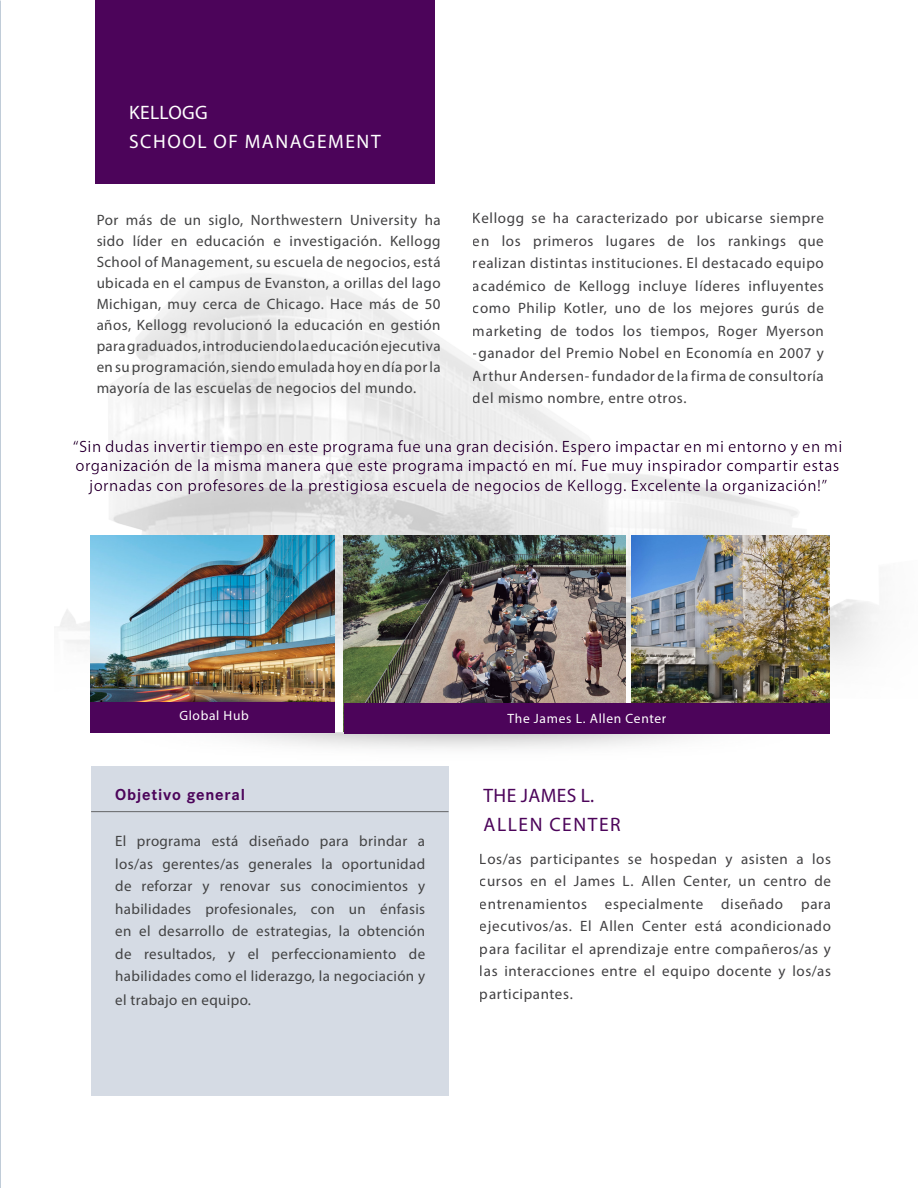
<style>
.page{position:relative;width:918px;height:1188px;background:#fff}
.page>*{position:absolute;margin:0;border:0;box-sizing:border-box;transform-origin:0 0}
.t1{font:19.5px/28.5px "Myriad Pro";letter-spacing:.08em;color:#fff}
.t2{font:19.5px/28.5px "Myriad Pro";letter-spacing:.08em;color:#4c045a}
.t3{font:16.5px/19.8px "Myriad Pro";letter-spacing:.03em;color:#4c045a;text-align:center}
.t4{font:700 16.5px "Corporate S";letter-spacing:.05em;color:#4c045a}
.t5{font:15px/21px "Myriad Pro";letter-spacing:.025em;color:#424243;text-align:justify}
.t6{font:15px/22.5px "Myriad Pro";letter-spacing:.04em;color:#414042;text-align:justify}
.t7{font:13.5px "Myriad Pro";letter-spacing:.05em;color:#fff}
</style>
<div class="page">
<img style="left:58px;top:183px;width:819px;height:913px">
<div style="left:95px;top:0;width:340px;height:183px;background:#4c045a"></div>
<img style="left:0;top:0;width:1px;height:1188px">
<div style="left:91px;top:766px;width:358px;height:329px;background:#d5dbe4"></div>
<hr style="left:91px;top:811px;width:358px;height:1px;background:#636567">
<div style="left:60px;top:429px;width:801px;height:84px;background:#000;opacity:.38"></div>
<img style="left:103px;top:732px;width:717px;height:38px">
<img style="left:91px;top:535px;width:244px;height:167px">
<div style="left:90px;top:702px;width:245px;height:31px;background:#4c045a"></div>
<img style="left:631px;top:535px;width:199px;height:191px">
<img style="left:343px;top:536px;width:283px;height:196px">
<div style="left:344px;top:703px;width:485px;height:31px;background:#4c045a"></div>
<h1 class="t1" style="left:129px;top:98px;width:253px">KELLOGG<br>SCHOOL OF MANAGEMENT</h1>
<p class="t5" style="left:97px;top:209px;width:346px">Por más de un siglo, Northwestern University ha sido líder en educación e investigación. Kellogg School of Management, su escuela de negocios, está ubicada en el campus de Evanston, a orillas del lago Michigan, muy cerca de Chicago. Hace más de 50 años, Kellogg revolucionó la educación en gestión para graduados, introduciendo la educación ejecutiva en su programación, siendo emulada hoy en día por la mayoría de las escuelas de negocios del mundo.</p>
<p class="t6" style="left:473px;top:207px;width:353px">Kellogg se ha caracterizado por ubicarse siempre en los primeros lugares de los rankings que realizan distintas instituciones. El destacado equipo académico de Kellogg incluye líderes influyentes como Philip Kotler, uno de los mejores gurús de marketing de todos los tiempos, Roger Myerson -ganador del Premio Nobel en Economía en 2007 y Arthur Andersen- fundador de la firma de consultoría del mismo nombre, entre otros.</p>
<p class="t3" style="left:73px;top:436px;width:771px">“Sin dudas invertir tiempo en este programa fue una gran decisión. Espero impactar en mi entorno y en mi organización de la misma manera que este programa impactó en mí. Fue muy inspirador compartir estas jornadas con profesores de la prestigiosa escuela de negocios de Kellogg. Excelente la organización!”</p>
<p class="t7" style="left:179px;top:707px;width:71px">Global Hub</p>
<p class="t7" style="left:508px;top:710px;width:160px">The James L. Allen Center</p>
<p class="t4" style="left:115px;top:783px;width:131px">Objetivo general</p>
<p class="t5" style="left:115px;top:830px;width:312px;line-height:22.5px">El programa está diseñado para brindar a los/as gerentes/as generales la oportunidad de reforzar y renovar sus conocimientos y habilidades profesionales, con un énfasis en el desarrollo de estrategias, la obtención de resultados, y el perfeccionamiento de habilidades como el liderazgo, la negociación y</p>
<p class="t5" style="left:115px;top:989px;width:137px">el trabajo en equipo.</p>
<h1 class="t2" style="left:484px;top:781px;width:139px">THE JAMES L.<br>ALLEN CENTER</h1>
<p class="t6" style="left:480px;top:847px;width:353px">Los/as participantes se hospedan y asisten a los cursos en el James L. Allen Center, un centro de entrenamientos especialmente diseñado para ejecutivos/as. El Allen Center está acondicionado para facilitar el aprendizaje entre compañeros/as y las interacciones entre el equipo docente y los/as participantes.</p>
</div>
